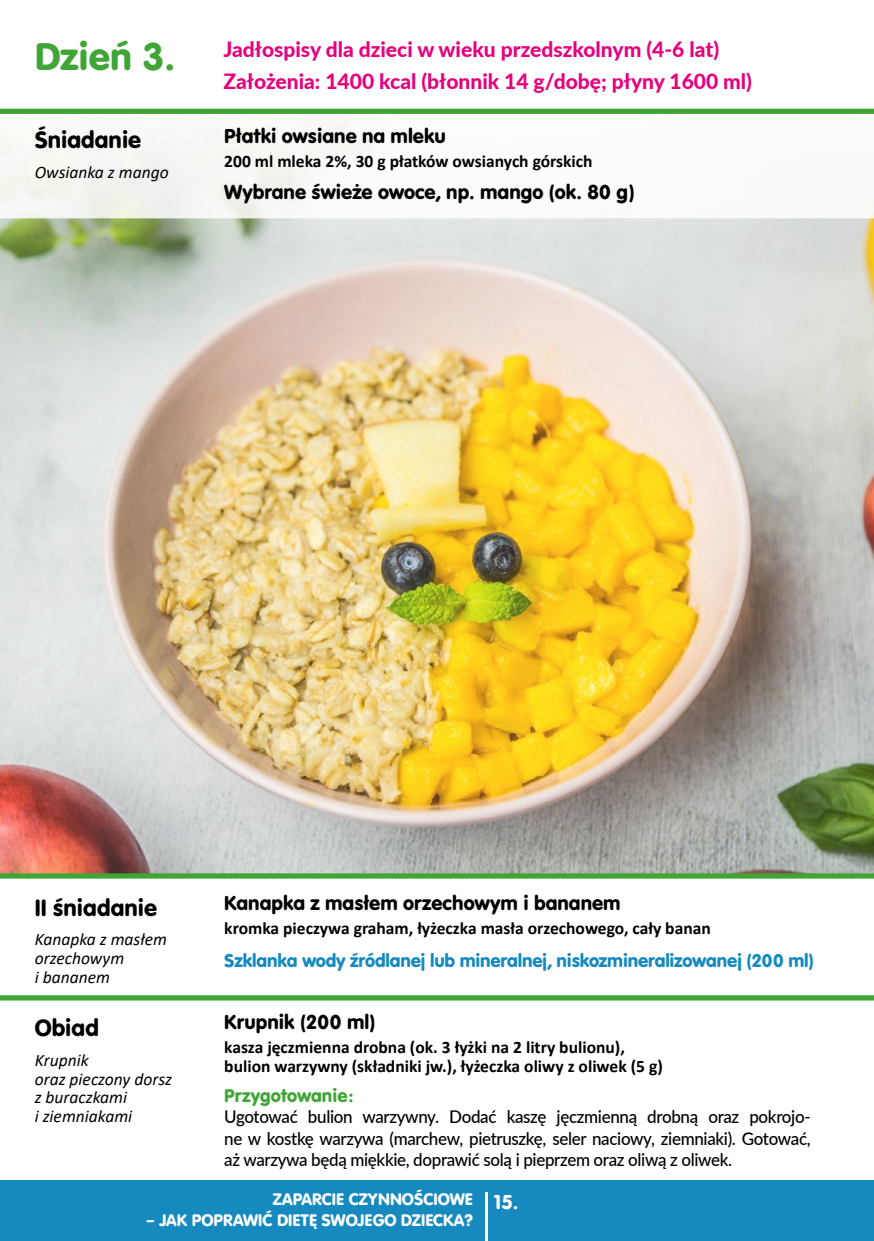
<style>
.page{position:relative;width:874px;height:1241px;background:#fff}
.page>*{position:absolute;margin:0;border:0;box-sizing:border-box;transform-origin:0 0}
.t1{font:40.25px "VAG Rundschrift D";color:#3fa535}
.t2{font:24.5px "VAG Rundschrift D";color:#000}
.t3{font:21px "VAG Rundschrift D";color:#000}
.t4{font:800 21px/31.5px "Lato";color:#e6007d}
.t5{font:19.25px "VAG Rundschrift D";letter-spacing:-.01em;color:#168abf}
.t6{font:19.25px "VAG Rundschrift D";color:#3fa535}
.t7{font:700 17.5px/18.9px "Calibri";color:#000}
.t8{font:500 17.5px/21px "Lato";letter-spacing:-.02em;color:#000;text-align:justify}
.t9{font:italic 17.5px/18.9px "Calibri";color:#000}
.t10{font:17.5px "VAG Rundschrift D";color:#fff}
.s1{font-size:21px}
</style>
<div class="page">
<div style="left:0;top:1179px;width:872px;height:61px;background:#168abf"></div>
<hr style="left:485px;top:1191px;width:2px;height:49px;background:#fff">
<img style="left:0;top:218px;width:873px;height:655px">
<svg style="left:0;top:108px;width:873px;height:110px"></svg>
<div style="left:0;top:109px;width:873px;height:5px;background:#3fa535"></div>
<div style="left:0;top:995px;width:873px;height:5px;background:#3fa535"></div>
<div style="left:0;top:873px;width:873px;height:5px;background:#3fa535"></div>
<h1 class="t1" style="left:35px;top:33px;width:142px">Dzień 3.</h1>
<h2 class="t2" style="left:35px;top:126px;width:108px">Śniadanie</h2>
<p class="t9" style="left:35px;top:162px;width:135px">Owsianka z mango</p>
<p class="t4" style="left:223px;top:33px;width:530px">Jadłospisy dla dzieci w wieku przedszkolnym (4-6 lat)<br>Założenia: 1400 kcal (błonnik 14 g/dobę; płyny 1600 ml)</p>
<p class="t3" style="left:224px;top:123px;width:223px">Płatki owsiane na mleku</p>
<p class="t7" style="left:224px;top:151px;width:370px">200 ml mleka 2%, 30 g płatków owsianych górskich</p>
<p class="t3" style="left:224px;top:180px;width:412px">Wybrane świeże owoce, np. mango (ok. 80 g)</p>
<h2 class="t2" style="left:35px;top:892px;width:124px">II śniadanie</h2>
<p class="t9" style="left:35px;top:929px;width:134px">Kanapka z masłem orzechowym<br>i bananem</p>
<h2 class="t2" style="left:35px;top:1013px;width:66px">Obiad</h2>
<p class="t9" style="left:35px;top:1049px;width:139px">Krupnik<br>oraz pieczony dorsz z buraczkami<br>i ziemniakami</p>
<p class="t3" style="left:224px;top:890px;width:398px">Kanapka z masłem orzechowym i bananem</p>
<p class="t7" style="left:224px;top:918px;width:488px">kromka pieczywa graham, łyżeczka masła orzechowego, cały banan</p>
<p class="t5" style="left:224px;top:949px;width:591px">Szklanka wody źródlanej lub mineralnej, niskozmineralizowanej (200 ml)</p>
<p class="t3" style="left:224px;top:1009px;width:153px">Krupnik (200 ml)</p>
<p class="t7" style="left:224px;top:1037px;width:440px">kasza jęczmienna drobna (ok. 3 łyżki na 2 litry bulionu), bulion warzywny (składniki jw.), łyżeczka oliwy z oliwek (5 g)</p>
<p class="t6" style="left:224px;top:1084px;width:131px">Przygotowanie:</p>
<p class="t8" style="left:224px;top:1105px;width:588px">Ugotować bulion warzywny. Dodać kaszę jęczmienną drobną oraz pokrojo&shy;ne w kostkę warzywa (marchew, pietruszkę, seler naciowy, ziemniaki). Gotować, aż warzywa będą miękkie, doprawić solą i pieprzem oraz oliwą z oliwek.</p>
<p class="t10" style="left:272px;top:1188px;width:247px">ZAPARCIE CZYNNOŚCIOWE <span class="s1">15.</span></p>
<p class="t10" style="left:146px;top:1209px;width:328px">– JAK POPRAWIĆ DIETĘ SWOJEGO DZIECKA?</p>
</div>
